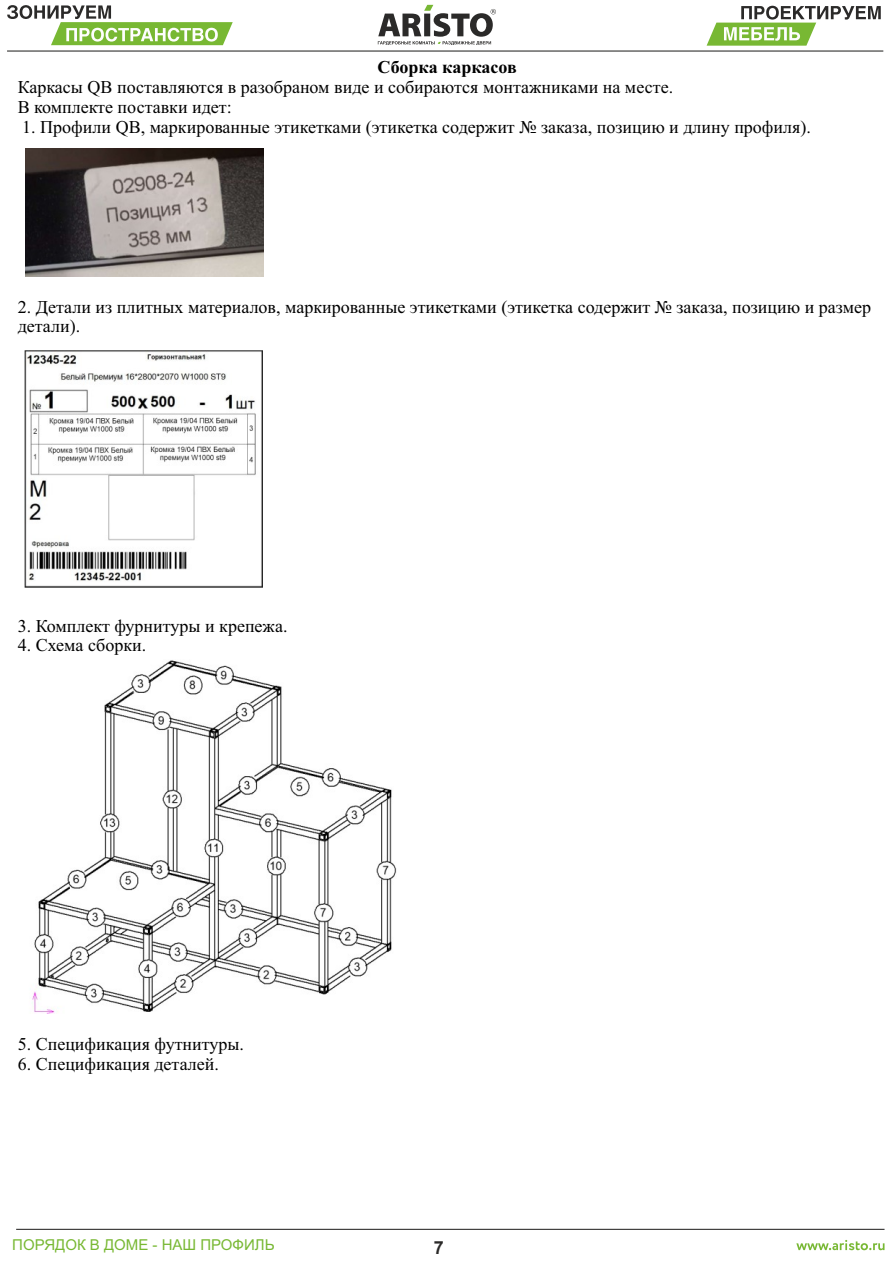
<style>
.page{position:relative;width:893px;height:1263px;background:#fff}
.page>*{position:absolute;margin:0;border:0;box-sizing:border-box;transform-origin:0 0}
.t1{font:18px/20px "Times New Roman";color:#000}
.t2{font:700 18px "Times New Roman";color:#000}
.t3{font:700 18px "Arial";color:#2b2a29}
.t4{font:15px "Arial";color:#78b833}
</style>
<div class="page">
<svg style="left:378px;top:5px;width:118px;height:40px"></svg>
<svg style="left:7px;top:5px;width:226px;height:40px"></svg>
<svg style="left:707px;top:6px;width:174px;height:40px"></svg>
<hr style="left:7px;top:50px;width:876px;height:2px;background:#2b2a29">
<svg style="left:796px;top:1240px;width:88px;height:10px"></svg>
<hr style="left:16px;top:1229px;width:868px;height:1px;background:#2b2a29">
<img style="left:26px;top:149px;width:237px;height:128px">
<img style="left:24px;top:351px;width:239px;height:237px">
<img style="left:32px;top:660px;width:364px;height:353px">
<p class="t2" style="left:378px;top:61px;width:141px">Сборка каркасов</p>
<p class="t1" style="left:18px;top:79px;width:657px">Каркасы QB поставляются в разобраном виде и собираются монтажниками на месте.<br>В комплекте поставки идет:</p>
<p class="t1" style="left:22px;top:119px;width:790px">1. Профили QB, маркированные этикетками (этикетка содержит № заказа, позицию и длину профиля).</p>
<p class="t1" style="left:18px;top:298px;width:855px">2. Детали из плитных материалов, маркированные этикетками (этикетка содержит № заказа, позицию и размер детали).</p>
<p class="t1" style="left:18px;top:617px;width:271px">3. Комплект фурнитуры и крепежа.</p>
<p class="t1" style="left:18px;top:637px;width:130px">4. Схема сборки.</p>
<p class="t1" style="left:18px;top:1036px;width:228px">5. Спецификация футнитуры.</p>
<p class="t1" style="left:18px;top:1056px;width:203px">6. Спецификация деталей.</p>
<p class="t4" style="left:12px;top:1239px;width:264px">ПОРЯДОК В ДОМЕ - НАШ ПРОФИЛЬ</p>
<p class="t3" style="left:434px;top:1241px;width:12px">7</p>
</div>
